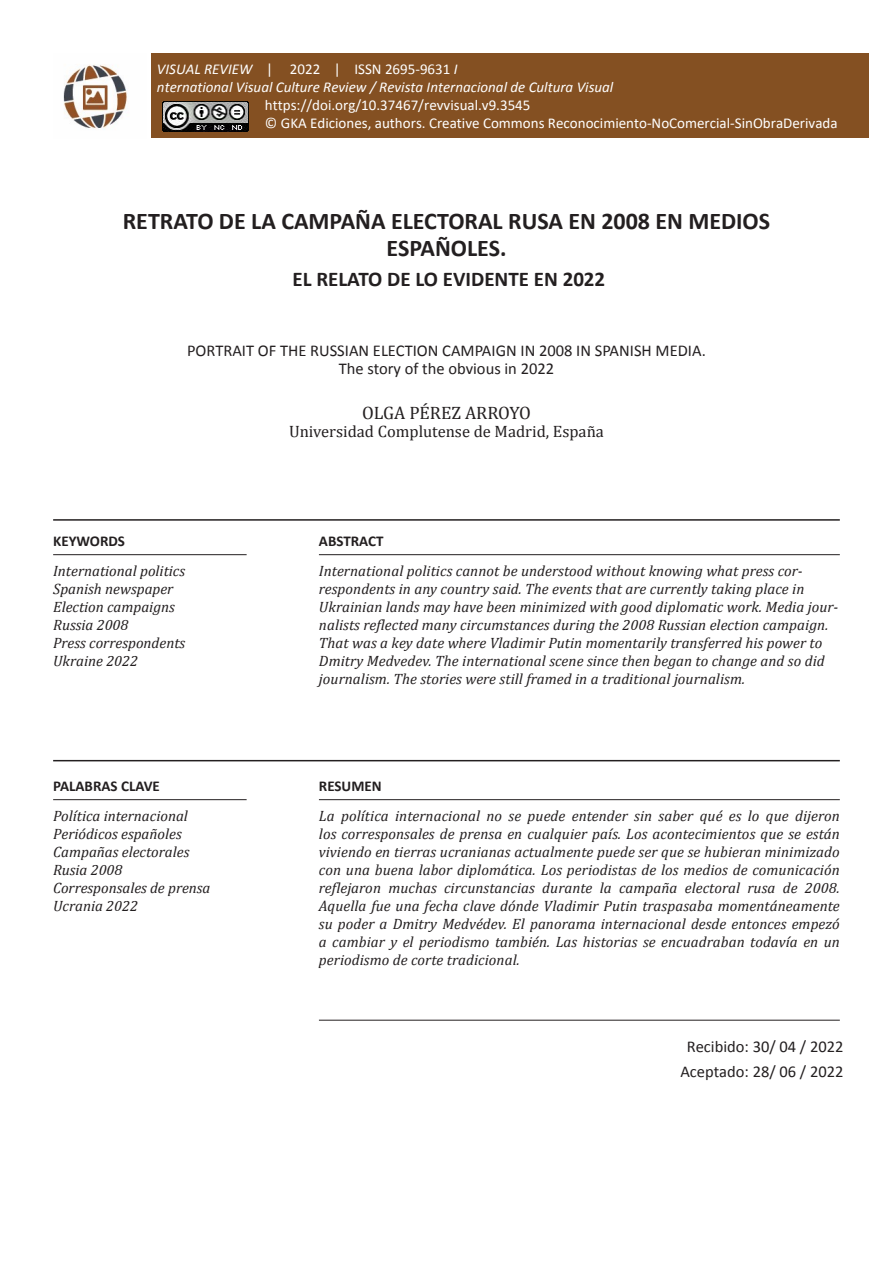
<style>
.page{position:relative;width:893px;height:1263px;background:#fff}
.page>*{position:absolute;margin:0;border:0;box-sizing:border-box;transform-origin:0 0}
.Titulo_Artículo{font:700 24px/27px "Calibri";color:#231f20;text-align:center}
.Subtitulo_Artículo{font:700 21px "Calibri";color:#231f20}
.Autor{font:18px "Cambria";color:#231f20}
.Titulo_Ingles{font:16.5px "Calibri";color:#231f20}
.DATE-HOME{font:16.5px/24.6px "Calibri";color:#231f20;text-align:center}
.Cita{font:16.5px "Cambria";color:#231f20}
.CONTENT-HOME{font:italic 15px/18px "Cambria";letter-spacing:.005em;color:#231f20}
.t1{font:15px "Calibri";color:#fff}
.t2{font:italic 15px "Calibri";color:#fff}
.WORDS-HOME{font:700 15px "Calibri";color:#231f20}
.s1{font-style:italic}
</style>
<div class="page">
<hr style="left:53px;top:519px;width:787px;height:2px;background:#231f20">
<hr style="left:53px;top:760px;width:787px;height:1px;background:#231f20">
<hr style="left:53px;top:554px;width:194px;height:1px;background:#231f20">
<hr style="left:53px;top:799px;width:194px;height:1px;background:#231f20">
<hr style="left:319px;top:554px;width:521px;height:1px;background:#231f20">
<hr style="left:319px;top:799px;width:521px;height:1px;background:#231f20">
<hr style="left:319px;top:1020px;width:521px;height:1px;background:#231f20">
<img style="left:63px;top:64px;width:64px;height:66px">
<div style="left:152px;top:53px;width:717px;height:85px;background:#845022"></div>
<img style="left:162px;top:102px;width:86px;height:30px">
<p class="t1" style="left:157px;top:60px;width:302px"><span class="s1">VISUAL REVIEW</span> | 2022 | ISSN 2695-9631 <span class="s1">I</span></p>
<p class="t2" style="left:157px;top:78px;width:458px">nternational Visual Culture Review / Revista Internacional de Cultura Visual</p>
<p class="t1" style="left:265px;top:96px;width:267px">https://doi.org/10.37467/revvisual.v9.3545</p>
<p class="t1" style="left:265px;top:113px;width:574px">© GKA Ediciones, authors. Creative Commons Reconocimiento-NoComercial-SinObraDerivada</p>
<p class="Titulo_Artículo" style="left:123px;top:206px;width:649px">RETRATO DE LA CAMPAÑA ELECTORAL RUSA EN 2008 EN MEDIOS<br>ESPAÑOLES.</p>
<p class="Subtitulo_Artículo" style="left:292px;top:265px;width:314px">EL RELATO DE LO EVIDENTE EN 2022</p>
<p class="Titulo_Ingles" style="left:187px;top:340px;width:520px">PORTRAIT OF THE RUSSIAN ELECTION CAMPAIGN IN 2008 IN SPANISH MEDIA.</p>
<p class="Titulo_Ingles" style="left:339px;top:358px;width:217px">The story of the obvious in 2022</p>
<p class="WORDS-HOME" style="left:53px;top:530px;width:73px">KEYWORDS</p>
<p class="CONTENT-HOME" style="left:53px;top:561px;width:134px">International politics<br>Spanish newspaper<br>Election campaigns<br>Russia 2008<br>Press correspondents<br>Ukraine 2022</p>
<p class="WORDS-HOME" style="left:53px;top:775px;width:108px">PALABRAS CLAVE</p>
<p class="CONTENT-HOME" style="left:53px;top:806px;width:159px">Política internacional<br>Periódicos españoles<br>Campañas electorales<br>Rusia 2008<br>Corresponsales de prensa<br>Ucrania 2022</p>
<p class="Autor" style="left:362px;top:402px;width:170px">OLGA PÉREZ ARROYO</p>
<p class="Cita" style="left:289px;top:421px;width:316px">Universidad Complutense de Madrid, España</p>
<p class="WORDS-HOME" style="left:319px;top:530px;width:66px">ABSTRACT</p>
<p class="CONTENT-HOME" style="left:319px;top:561px;width:521px">International politics cannot be understood without knowing what press cor&shy;respondents in any country said. The events that are currently taking place in Ukrainian lands may have been minimized with good diplomatic work. Media jour&shy;nalists reflected many circumstances during the 2008 Russian election campaign.<br>That was a key date where Vladimir Putin momentarily transferred his power to Dmitry Medvedev. The international scene since then began to change and so did journalism. The stories were still framed in a traditional journalism.</p>
<p class="WORDS-HOME" style="left:319px;top:775px;width:64px">RESUMEN</p>
<p class="CONTENT-HOME" style="left:319px;top:806px;width:522px;text-align:justify">La política internacional no se puede entender sin saber qué es lo que dijeron los corresponsales de prensa en cualquier país. Los acontecimientos que se están viviendo en tierras ucranianas actualmente puede ser que se hubieran minimizado con una buena labor diplomática. Los periodistas de los medios de comunicación reflejaron muchas circunstancias durante la campaña electoral rusa de 2008.<br>Aquella fue una fecha clave dónde Vladimir Putin traspasaba momentáneamente su poder a Dmitry Medvédev. El panorama internacional desde entonces empezó a cambiar y el periodismo también. Las historias se encuadraban todavía en un periodismo de corte tradicional.</p>
<p class="DATE-HOME" style="left:680px;top:1034px;width:165px">Recibido: 30/ 04 / 2022<br>Aceptado: 28/ 06 / 2022</p>
</div>
